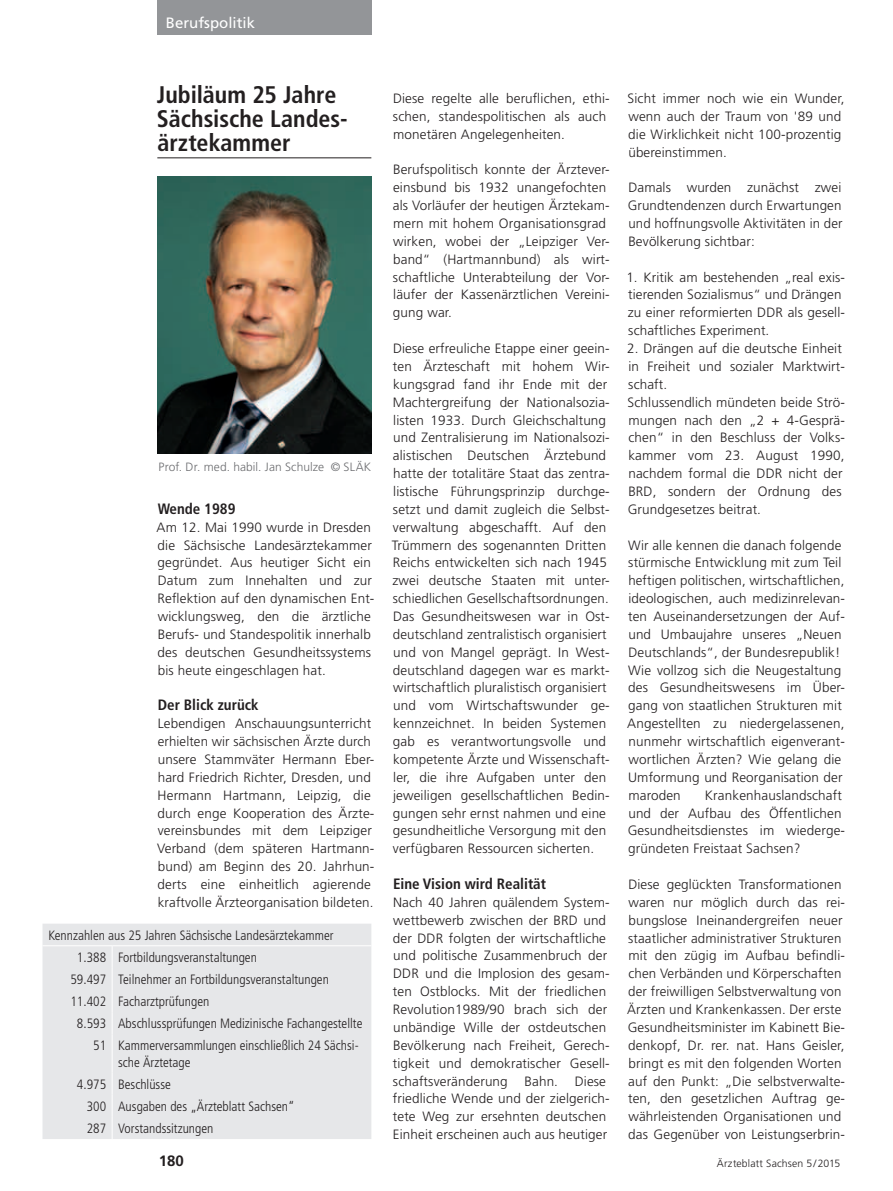
<style>
.page{position:relative;width:893px;height:1191px;background:#fff}
.page>*{position:absolute;margin:0;border:0;box-sizing:border-box;transform-origin:0 0}
.Überschrift{font:700 condensed 24px/24px "Frutiger";color:#231f20}
.Zwischenüberschrift{font:700 condensed 15px "Frutiger";color:#231f20}
.t1{font:15px "Frutiger";color:#fff}
.t2{font:700 15px "Frutiger";color:#231f20}
.Text_allgemein{font:300 13.5px/17.9px "Frutiger";letter-spacing:.01em;color:#231f20}
.t3{font:300 condensed 13.5px/16.2px "Frutiger";color:#231f20}
.Bildunterschrift{font:300 12px "Frutiger";letter-spacing:.01em;color:#6c6d70}
.t4{font:300 10.5px "Frutiger";letter-spacing:.01em;color:#231f20}
</style>
<div class="page">
<div style="left:157px;top:0;width:214px;height:34px;background:#939598"></div>
<hr style="left:157px;top:157px;width:214px;height:1px;background:#231f20">
<div style="left:43px;top:924px;width:328px;height:215px;background:#e6e7e9"></div>
<hr style="left:43px;top:945px;width:69px;height:1px;background:#fff">
<hr style="left:112px;top:945px;width:259px;height:1px;background:#fff">
<svg style="left:112px;top:946px;width:1px;height:88px"></svg>
<hr style="left:112px;top:1034px;width:1px;height:38px;background:#fff">
<svg style="left:112px;top:1072px;width:1px;height:67px"></svg>
<img style="left:157px;top:176px;width:214px;height:277px">
<p class="t1" style="left:166px;top:14px;width:91px">Berufspolitik</p>
<p class="Überschrift" style="left:157px;top:83px;width:192px">Jubiläum 25 Jahre<br>Sächsische Landes&shy;ärztekammer</p>
<p class="Bildunterschrift" style="left:159px;top:460px;width:214px">Prof. Dr. med. habil. Jan Schulze © SLÄK</p>
<p class="Zwischenüberschrift" style="left:158px;top:500px;width:79px">Wende 1989</p>
<p class="Text_allgemein" style="left:157px;top:518px;width:219px">Am 12. Mai 1990 wurde in Dresden die Sächsische Landesärztekammer gegründet. Aus heutiger Sicht ein Datum zum Innehalten und zur Reflektion auf den dynamischen Ent&shy;wicklungsweg, den die ärztliche Berufs- und Standespolitik innerhalb des deutschen Gesundheitssystems bis heute eingeschlagen hat.</p>
<p class="Zwischenüberschrift" style="left:158px;top:696px;width:102px">Der Blick zurück</p>
<p class="Text_allgemein" style="left:157px;top:714px;width:219px">Lebendigen Anschauungsunterricht erhielten wir sächsischen Ärzte durch unsere Stammväter Hermann Eber&shy;hard Friedrich Richter, Dresden, und Hermann Hartmann, Leipzig, die durch enge Kooperation des Ärzte&shy;vereinsbundes mit dem Leipziger Verband (dem späteren Hartmann&shy;bund) am Beginn des 20. Jahrhun&shy;derts eine einheitlich agierende kraftvolle Ärzteorganisation bildeten.</p>
<p class="t3" style="left:49px;top:927px;width:287px">Kennzahlen aus 25 Jahren Sächsische Landesärztekammer</p>
<p class="t3" style="left:77px;top:949px;width:31px">1.388</p>
<p class="t3" style="left:118px;top:949px;width:140px">Fortbildungsveranstaltungen</p>
<p class="t3" style="left:71px;top:971px;width:37px">59.497</p>
<p class="t3" style="left:118px;top:971px;width:212px">Teilnehmer an Fortbildungsveranstaltungen</p>
<p class="t3" style="left:71px;top:993px;width:37px">11.402</p>
<p class="t3" style="left:118px;top:993px;width:93px">Facharztprüfungen</p>
<p class="t3" style="left:77px;top:1015px;width:31px">8.593</p>
<p class="t3" style="left:118px;top:1015px;width:246px">Abschlussprüfungen Medizinische Fachangestellte</p>
<p class="t3" style="left:93px;top:1037px;width:14px">51</p>
<p class="t3" style="left:118px;top:1037px;width:242px">Kammerversammlungen einschließlich 24 Sächsi&shy;sche Ärztetage</p>
<p class="t3" style="left:77px;top:1076px;width:31px">4.975</p>
<p class="t3" style="left:118px;top:1076px;width:54px">Beschlüsse</p>
<p class="t3" style="left:87px;top:1098px;width:21px">300</p>
<p class="t3" style="left:118px;top:1098px;width:178px">Ausgaben des „Ärzteblatt Sachsen“</p>
<p class="t3" style="left:87px;top:1120px;width:21px">287</p>
<p class="t3" style="left:118px;top:1120px;width:97px">Vorstandssitzungen</p>
<p class="Text_allgemein" style="left:393px;top:89px;width:218px">Diese regelte alle beruflichen, ethi&shy;schen, standespolitischen als auch monetären Angelegenheiten.</p>
<p class="Text_allgemein" style="left:393px;top:161px;width:218px">Berufspolitisch konnte der Ärztever&shy;einsbund bis 1932 unangefochten als Vorläufer der heutigen Ärztekam&shy;mern mit hohem Organisationsgrad wirken, wobei der „Leipziger Ver&shy;band“ (Hartmannbund) als wirt&shy;schaftliche Unterabteilung der Vor&shy;läufer der Kassenärztlichen Vereini&shy;gung war.</p>
<p class="Text_allgemein" style="left:392px;top:339px;width:219px">Diese erfreuliche Etappe einer geein&shy;ten Ärzteschaft mit hohem Wir&shy;kungsgrad fand ihr Ende mit der Machtergreifung der Nationalsozia&shy;listen 1933. Durch Gleichschaltung und Zentralisierung im Nationalsozi&shy;alistischen Deutschen Ärztebund hatte der totalitäre Staat das zentra&shy;listische Führungsprinzip durchge&shy;setzt und damit zugleich die Selbst&shy;verwaltung abgeschafft. Auf den Trümmern des sogenannten Dritten Reichs entwickelten sich nach 1945 zwei deutsche Staaten mit unter&shy;schiedlichen Gesellschaftsordnungen.<br>Das Gesundheitswesen war in Ost&shy;deutschland zentralistisch organisiert und von Mangel geprägt. In West&shy;deutschland dagegen war es markt&shy;wirtschaftlich pluralistisch organisiert und vom Wirtschaftswunder ge-- kennzeichnet. In beiden Systemen gab es verantwortungsvolle und kompetente Ärzte und Wissenschaft&shy;ler, die ihre Aufgaben unter den jeweiligen gesellschaftlichen Bedin&shy;gungen sehr ernst nahmen und eine gesundheitliche Versorgung mit den verfügbaren Ressourcen sicherten.</p>
<p class="Zwischenüberschrift" style="left:393px;top:875px;width:155px">Eine Vision wird Realität</p>
<p class="Text_allgemein" style="left:393px;top:893px;width:218px">Nach 40 Jahren quälendem System&shy;wettbewerb zwischen der BRD und der DDR folgten der wirtschaftliche und politische Zusammenbruch der DDR und die Implosion des gesam&shy;ten Ostblocks. Mit der friedlichen Revolution1989/90 brach sich der unbändige Wille der ostdeutschen Bevölkerung nach Freiheit, Gerech&shy;tigkeit und demokratischer Gesell&shy;schaftsveränderung Bahn. Diese friedliche Wende und der zielgerich&shy;tete Weg zur ersehnten deutschen Einheit erscheinen auch aus heutiger</p>
<p class="Text_allgemein" style="left:628px;top:89px;width:218px">Sicht immer noch wie ein Wunder, wenn auch der Traum von '89 und die Wirklichkeit nicht 100-prozentig übereinstimmen.</p>
<p class="Text_allgemein" style="left:628px;top:179px;width:216px;text-align:justify">Damals wurden zunächst zwei Grundtendenzen durch Erwartungen und hoffnungsvolle Aktivitäten in der Bevölkerung sichtbar:</p>
<p class="Text_allgemein" style="left:626px;top:268px;width:220px">1. Kritik am bestehenden „real exis&shy;tierenden Sozialismus“ und Drängen</p>
<p class="Text_allgemein" style="left:628px;top:304px;width:219px">zu einer reformierten DDR als gesell&shy;schaftliches Experiment.</p>
<p class="Text_allgemein" style="left:627px;top:339px;width:219px">2. Drängen auf die deutsche Einheit in Freiheit und sozialer Marktwirt&shy;schaft.</p>
<p class="Text_allgemein" style="left:628px;top:393px;width:219px">Schlussendlich mündeten beide Strö&shy;mungen nach den „2 + 4-Gesprä&shy;chen“ in den Beschluss der Volks&shy;kammer vom 23. August 1990, nachdem formal die DDR nicht der<br>BRD, sondern der Ordnung des<br>Grundgesetzes beitrat.</p>
<p class="Text_allgemein" style="left:628px;top:536px;width:218px">Wir alle kennen die danach folgende stürmische Entwicklung mit zum Teil heftigen politischen, wirtschaftlichen, ideologischen, auch medizinrelevan&shy;ten Auseinandersetzungen der Auf&shy;und Umbaujahre unseres „Neuen Deutschlands“, der Bundesrepublik!</p>
<p class="Text_allgemein" style="left:627px;top:661px;width:219px">Wie vollzog sich die Neugestaltung des Gesundheitswesens im Über&shy;gang von staatlichen Strukturen mit<br>Angestellten zu niedergelassenen, nunmehr wirtschaftlich eigenverant&shy;wortlichen Ärzten? Wie gelang die<br>Umformung und Reorganisation der maroden</p>
<p class="Text_allgemein" style="left:628px;top:786px;width:219px;text-indent:77px">Krankenhauslandschaft und der Aufbau des Öffentlichen<br>Gesundheitsdienstes im wiederge&shy;gründeten Freistaat Sachsen?</p>
<p class="Text_allgemein" style="left:627px;top:875px;width:219px">Diese geglückten Transformationen waren nur möglich durch das rei&shy;bungslose Ineinandergreifen neuer staatlicher administrativer Strukturen mit den zügig im Aufbau befindli&shy;chen Verbänden und Körperschaften der freiwilligen Selbstverwaltung von Ärzten und Krankenkassen. Der erste Gesundheitsminister im Kabinett Bie&shy;denkopf, Dr. rer. nat. Hans Geisler, bringt es mit den folgenden Worten auf den Punkt: „Die selbstverwalte&shy;ten, den gesetzlichen Auftrag ge-- währleistenden Organisationen und das Gegenüber von Leistungserbrin-</p>
<p class="t2" style="left:159px;top:1151px;width:27px">180</p>
<p class="t4" style="left:717px;top:1157px;width:125px">Ärzteblatt Sachsen 5/2015</p>
</div>
